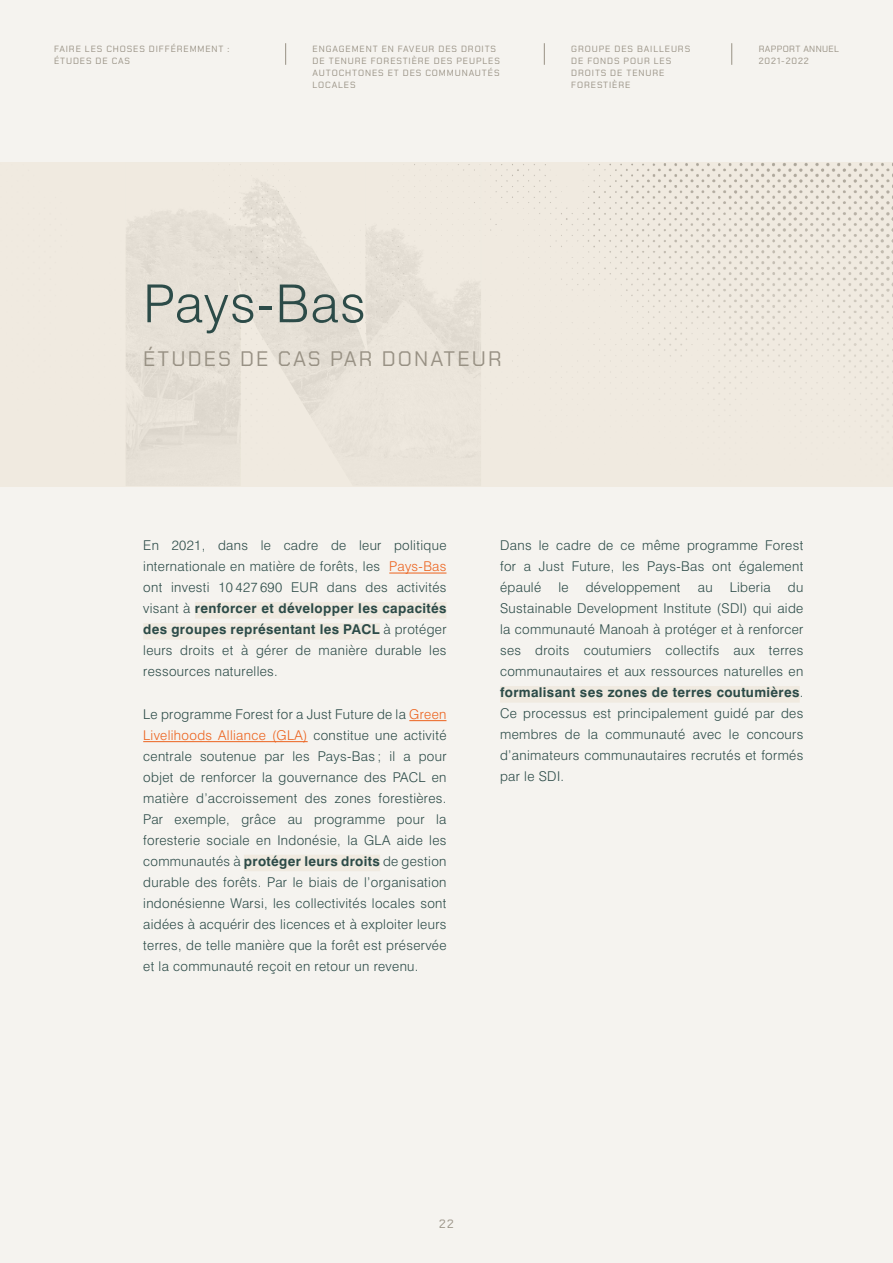
<style>
.page{position:relative;width:893px;height:1263px;background:#f5f3ef}
.page>*{position:absolute;margin:0;border:0;box-sizing:border-box;transform-origin:0 0}
.t1{font:300 52.5px "Swiss 721";letter-spacing:.025em;color:#2c4b48}
.t2{font:21px "Chakra Petch";letter-spacing:.1em;color:#989184}
.t3{font:300 13.5px/21px "Swiss 721";letter-spacing:.025em;color:#2c4b48;text-align:justify}
.t4{font:12px "Chakra Petch";color:#989184}
.t5{font:9px/12px "Chakra Petch";letter-spacing:.1em;color:#989184}
.t6{font:9px/12px "Chakra Petch";letter-spacing:.04em;color:#989184}
.s1{color:#ec621d}
.s2{font-weight:700}
</style>
<div class="page">
<div style="left:0;top:162px;width:893px;height:324px;background:#f0eae0"></div>
<svg style="left:125px;top:162px;width:356px;height:324px;fill:#eae4da"></svg>
<svg style="left:285px;top:43px;width:1px;height:22px"></svg>
<svg style="left:544px;top:43px;width:1px;height:22px"></svg>
<svg style="left:731px;top:43px;width:1px;height:22px"></svg>
<hr style="left:389px;top:573px;width:57px;height:1px;background:#ec621d">
<div style="left:195px;top:602px;width:251px;height:17px;background:#f0eae0"></div>
<div style="left:143px;top:623px;width:237px;height:17px;background:#f0eae0"></div>
<hr style="left:409px;top:720px;width:37px;height:1px;background:#ec621d">
<hr style="left:143px;top:741px;width:165px;height:1px;background:#ec621d">
<div style="left:244px;top:855px;width:136px;height:16px;background:#f0eae0"></div>
<div style="left:500px;top:686px;width:300px;height:17px;background:#f0eae0"></div>
<p class="t5" style="left:54px;top:43px;width:177px">FAIRE LES CHOSES DIFFÉREMMENT :<br>ÉTUDES DE CAS</p>
<p class="t5" style="left:571px;top:43px;width:120px">GROUPE DES BAILLEURS<br>DE FONDS POUR LES<br>DROITS DE TENURE<br>FORESTIÈRE</p>
<p class="t5" style="left:313px;top:43px;width:189px">ENGAGEMENT EN FAVEUR DES DROITS<br>DE TENURE FORESTIÈRE DES PEUPLES<br>AUTOCHTONES ET DES COMMUNAUTÉS<br>LOCALES</p>
<p class="t6" style="left:759px;top:43px;width:82px">RAPPORT ANNUEL<br>2021-2022</p>
<h1 class="t1" style="left:143px;top:272px;width:224px">Pays-Bas</h1>
<h2 class="t2" style="left:143px;top:346px;width:360px">ÉTUDES DE CAS PAR DONATEUR</h2>
<p class="t3" style="left:143px;top:535px;width:305px">En 2021, dans le cadre de leur politique internationale en matière de forêts, les <span class="s1">Pays-Bas </span>ont investi 10 427 690 EUR dans des activités visant à <span class="s2">renforcer et développer les capacités des groupes représentant les PACL</span> à protéger leurs droits et à gérer de manière durable les ressources naturelles.</p>
<p class="t3" style="left:143px;top:703px;width:305px">Le programme Forest for a Just Future de la <span class="s1">Green Livelihoods Alliance (GLA)</span> constitue une activité centrale soutenue par les Pays-Bas ; il a pour objet de renforcer la gouvernance des PACL en matière d’accroissement des zones forestières.<br>Par exemple, grâce au programme pour la foresterie sociale en Indonésie, la GLA aide les communautés à <span class="s2">protéger leurs droits</span> de gestion durable des forêts. Par le biais de l’organisation indonésienne Warsi, les collectivités locales sont aidées à acquérir des licences et à exploiter leurs terres, de telle manière que la forêt est préservée et la communauté reçoit en retour un revenu.</p>
<p class="t3" style="left:500px;top:535px;width:305px">Dans le cadre de ce même programme Forest for a Just Future, les Pays-Bas ont également épaulé</p>
<p class="t3" style="left:558px;top:577px;width:12px">le</p>
<p class="t3" style="left:586px;top:577px;width:96px">développement</p>
<p class="t3" style="left:698px;top:577px;width:16px">au</p>
<p class="t3" style="left:730px;top:577px;width:42px">Liberia</p>
<p class="t3" style="left:500px;top:577px;width:305px;text-indent:288px">du Sustainable Development Institute (SDI) qui aide la communauté Manoah à protéger et à renforcer ses droits coutumiers collectifs aux terres communautaires et aux ressources naturelles en <span class="s2">formalisant ses zones de terres coutumières</span>.<br>Ce processus est principalement guidé par des membres de la communauté avec le concours d’animateurs communautaires recrutés et formés par le SDI.</p>
<p class="t4" style="left:439px;top:1217px;width:16px">22</p>
</div>
